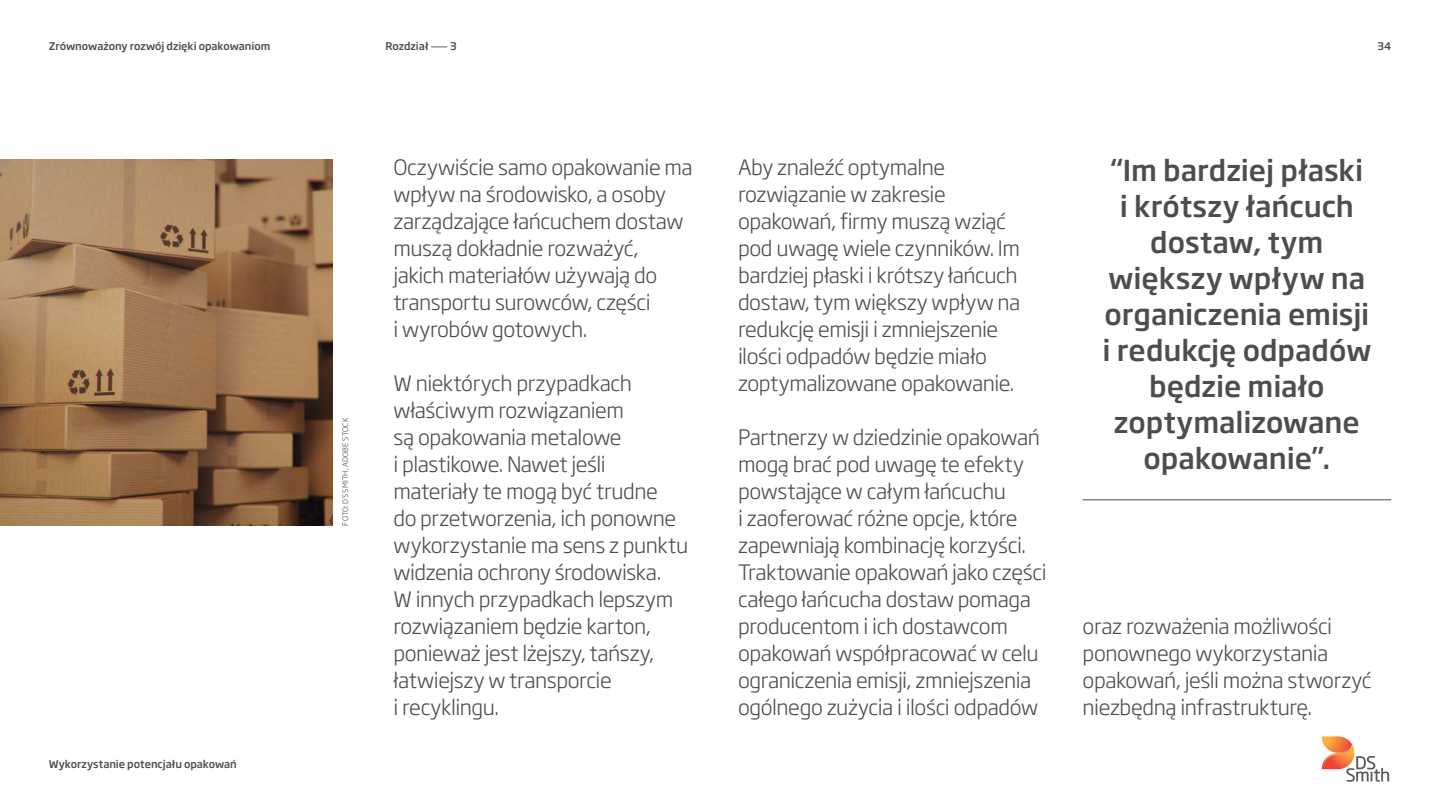
<style>
.page{position:relative;width:1440px;height:810px;background:#fff}
.page>*{position:absolute;margin:0;border:0;box-sizing:border-box;transform-origin:0 0}
.t1{font:500 28.5px/36px "Soho Gothic Pro";color:#4d4d4d;text-align:center}
.t2{font:300 21px/27px "Soho Gothic Pro";letter-spacing:-.02em;color:#4d4d4d}
.t3{font:500 10.5px "Soho Gothic Pro";letter-spacing:-.005em;color:#4d4d4d}
.t4{font:300 7.5px "Soho Gothic Pro";letter-spacing:.015em;color:#4d4d4d}
.s1{font-weight:400}
</style>
<div class="page">
<svg style="left:1322px;top:736px;width:67px;height:46px"></svg>
<hr style="left:1083px;top:499px;width:308px;height:1px;background:#4d4d4d">
<img style="left:0;top:159px;width:333px;height:367px">
<p class="t3" style="left:49px;top:37px;width:223px">Zrównoważony rozwój dzięki opakowaniom</p>
<p class="t3" style="left:386px;top:37px;width:73px">Rozdział <span class="s1">--</span> 3</p>
<p class="t3" style="left:49px;top:756px;width:190px">Wykorzystanie potencjału opakowań</p>
<p class="t4" style="left:339px;top:526px;width:109px;rotate:-90deg">FOTO: DS SMITH, ADOBE STOCK</p>
<p class="t2" style="left:393px;top:152px;width:301px">Oczywiście samo opakowanie ma wpływ na środowisko, a osoby zarządzające łańcuchem dostaw muszą dokładnie rozważyć, jakich materiałów używają do transportu surowców, części<br>i wyrobów gotowych.</p>
<p class="t2" style="left:393px;top:368px;width:296px">W niektórych przypadkach właściwym rozwiązaniem<br>są opakowania metalowe<br>i plastikowe. Nawet jeśli materiały te mogą być trudne<br>do przetworzenia, ich ponowne wykorzystanie ma sens z punktu widzenia ochrony środowiska.<br>W innych przypadkach lepszym rozwiązaniem będzie karton, ponieważ jest lżejszy, tańszy, łatwiejszy w transporcie<br>i recyklingu.</p>
<p class="t3" style="left:1378px;top:37px;width:15px">34</p>
<p class="t2" style="left:738px;top:152px;width:284px">Aby znaleźć optymalne rozwiązanie w zakresie opakowań, firmy muszą wziąć pod uwagę wiele czynników. Im bardziej płaski i krótszy łańcuch dostaw, tym większy wpływ na redukcję emisji i zmniejszenie ilości odpadów będzie miało zoptymalizowane opakowanie.</p>
<p class="t2" style="left:738px;top:422px;width:310px">Partnerzy w dziedzinie opakowań mogą brać pod uwagę te efekty powstające w całym łańcuchu<br>i zaoferować różne opcje, które zapewniają kombinację korzyści.<br>Traktowanie opakowań jako części całego łańcucha dostaw pomaga producentom i ich dostawcom opakowań współpracować w celu ograniczenia emisji, zmniejszenia ogólnego zużycia i ilości odpadów</p>
<h1 class="t1" style="left:1102px;top:151px;width:270px">“Im bardziej płaski<br>i krótszy łańcuch dostaw, tym większy wpływ na organiczenia emisji i redukcję odpadów będzie miało zoptymalizowane opakowanie”.</h1>
<p class="t2" style="left:1083px;top:611px;width:291px">oraz rozważenia możliwości ponownego wykorzystania opakowań, jeśli można stworzyć niezbędną infrastrukturę.</p>
</div>
